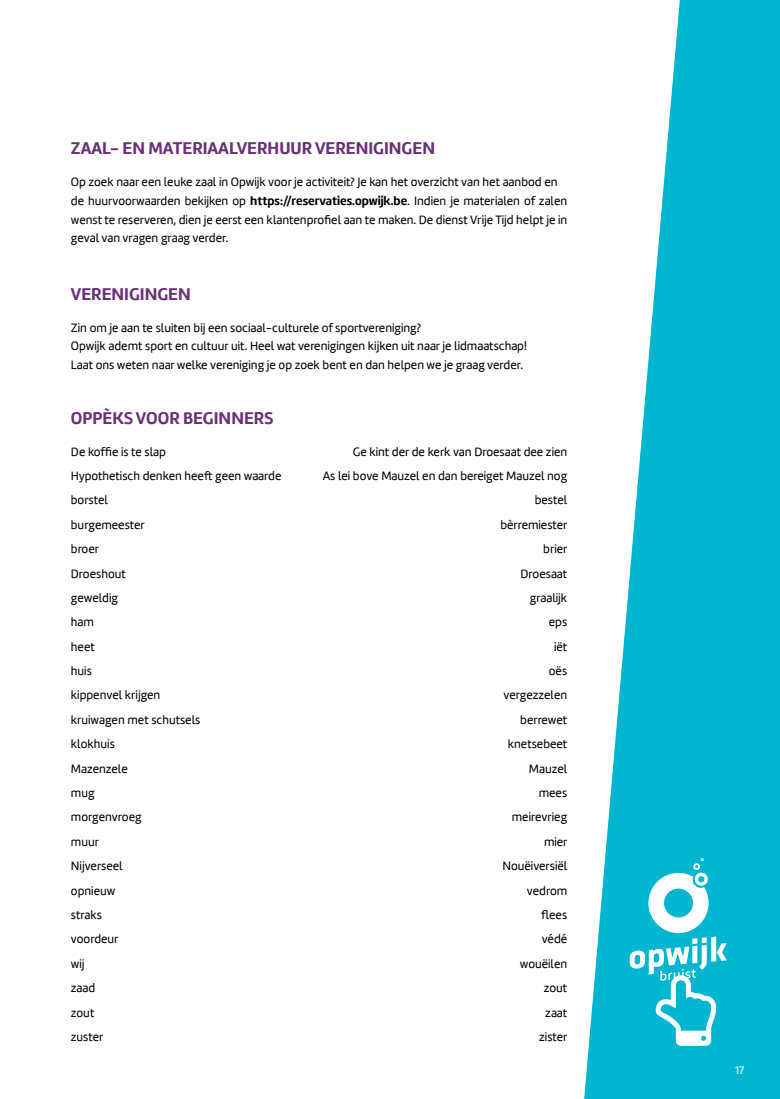
<style>
.page{position:relative;width:780px;height:1099px;background:#fff}
.page>*{position:absolute;margin:0;border:0;box-sizing:border-box;transform-origin:0 0}
.t1{font:700 17.5px "Marine";color:#693177}
.t2{font:12.5px/18.8px "Marine";color:#000}
.t3{font:11.25px "Marine";color:#fff}
.s1{font-weight:700}
</style>
<div class="page">
<svg style="left:584px;top:0;width:196px;height:1098px;fill:#00b5cf"></svg>
<svg style="left:629px;top:858px;width:97px;height:187px"></svg>
<h1 class="t1" style="left:71px;top:137px;width:365px">ZAAL- EN MATERIAALVERHUUR VERENIGINGEN</h1>
<p class="t2" style="left:71px;top:173px;width:498px">Op zoek naar een leuke zaal in Opwijk voor je activiteit? Je kan het overzicht van het aanbod en de huurvoorwaarden bekijken op <span class="s1">https://reservaties.opwijk.be</span>. Indien je materialen of zalen wenst te reserveren, dien je eerst een klantenprofiel aan te maken. De dienst Vrije Tijd helpt je in geval van vragen graag verder.</p>
<h1 class="t1" style="left:71px;top:282px;width:121px">VERENIGINGEN</h1>
<p class="t2" style="left:71px;top:318px;width:457px">Zin om je aan te sluiten bij een sociaal-culturele of sportvereniging?<br>Opwijk ademt sport en cultuur uit. Heel wat verenigingen kijken uit naar je lidmaatschap!<br>Laat ons weten naar welke vereniging je op zoek bent en dan helpen we je graag verder.</p>
<h1 class="t1" style="left:71px;top:406px;width:204px">OPPÈKS VOOR BEGINNERS</h1>
<p class="t2" style="left:71px;top:442px;width:96px">De koffie is te slap</p>
<p class="t2" style="left:353px;top:442px;width:216px">Ge kint der de kerk van Droesaat dee zien</p>
<p class="t2" style="left:71px;top:466px;width:212px">Hypothetisch denken heeft geen waarde</p>
<p class="t2" style="left:322px;top:466px;width:246px">As lei bove Mauzel en dan bereiget Mauzel nog</p>
<p class="t2" style="left:71px;top:491px;width:39px">borstel</p>
<p class="t2" style="left:534px;top:491px;width:34px">bestel</p>
<p class="t2" style="left:71px;top:515px;width:75px">burgemeester</p>
<p class="t2" style="left:500px;top:515px;width:69px">bèrremiester</p>
<p class="t2" style="left:71px;top:539px;width:30px">broer</p>
<p class="t2" style="left:543px;top:539px;width:26px">brier</p>
<p class="t2" style="left:71px;top:564px;width:56px">Droeshout</p>
<p class="t2" style="left:520px;top:564px;width:48px">Droesaat</p>
<p class="t2" style="left:71px;top:588px;width:49px">geweldig</p>
<p class="t2" style="left:529px;top:588px;width:39px">graalijk</p>
<p class="t2" style="left:71px;top:612px;width:25px">ham</p>
<p class="t2" style="left:549px;top:612px;width:20px">eps</p>
<p class="t2" style="left:71px;top:637px;width:25px">heet</p>
<p class="t2" style="left:554px;top:637px;width:15px">iët</p>
<p class="t2" style="left:71px;top:661px;width:22px">huis</p>
<p class="t2" style="left:549px;top:661px;width:20px">oës</p>
<p class="t2" style="left:71px;top:686px;width:91px">kippenvel krijgen</p>
<p class="t2" style="left:503px;top:686px;width:65px">vergezzelen</p>
<p class="t2" style="left:71px;top:710px;width:131px">kruiwagen met schutsels</p>
<p class="t2" style="left:520px;top:710px;width:48px">berrewet</p>
<p class="t2" style="left:71px;top:734px;width:45px">klokhuis</p>
<p class="t2" style="left:507px;top:734px;width:61px">knetsebeet</p>
<p class="t2" style="left:71px;top:759px;width:58px">Mazenzele</p>
<p class="t2" style="left:529px;top:759px;width:40px">Mauzel</p>
<p class="t2" style="left:71px;top:783px;width:25px">mug</p>
<p class="t2" style="left:538px;top:783px;width:30px">mees</p>
<p class="t2" style="left:71px;top:807px;width:72px">morgenvroeg</p>
<p class="t2" style="left:512px;top:807px;width:57px">meirevrieg</p>
<p class="t2" style="left:71px;top:832px;width:30px">muur</p>
<p class="t2" style="left:544px;top:832px;width:25px">mier</p>
<p class="t2" style="left:71px;top:856px;width:53px">Nijverseel</p>
<p class="t2" style="left:502px;top:856px;width:66px">Nouëiversiël</p>
<p class="t2" style="left:71px;top:881px;width:46px">opnieuw</p>
<p class="t2" style="left:527px;top:881px;width:42px">vedrom</p>
<p class="t2" style="left:71px;top:905px;width:33px">straks</p>
<p class="t2" style="left:541px;top:905px;width:27px">flees</p>
<p class="t2" style="left:71px;top:929px;width:49px">voordeur</p>
<p class="t2" style="left:541px;top:929px;width:27px">védé</p>
<p class="t2" style="left:71px;top:954px;width:15px">wij</p>
<p class="t2" style="left:520px;top:954px;width:49px">wouëilen</p>
<p class="t2" style="left:71px;top:978px;width:26px">zaad</p>
<p class="t2" style="left:543px;top:978px;width:25px">zout</p>
<p class="t2" style="left:71px;top:1002px;width:25px">zout</p>
<p class="t2" style="left:545px;top:1002px;width:24px">zaat</p>
<p class="t2" style="left:71px;top:1027px;width:34px">zuster</p>
<p class="t2" style="left:539px;top:1027px;width:30px">zister</p>
<p class="t3" style="left:735px;top:1063px;width:11px">17</p>
</div>
